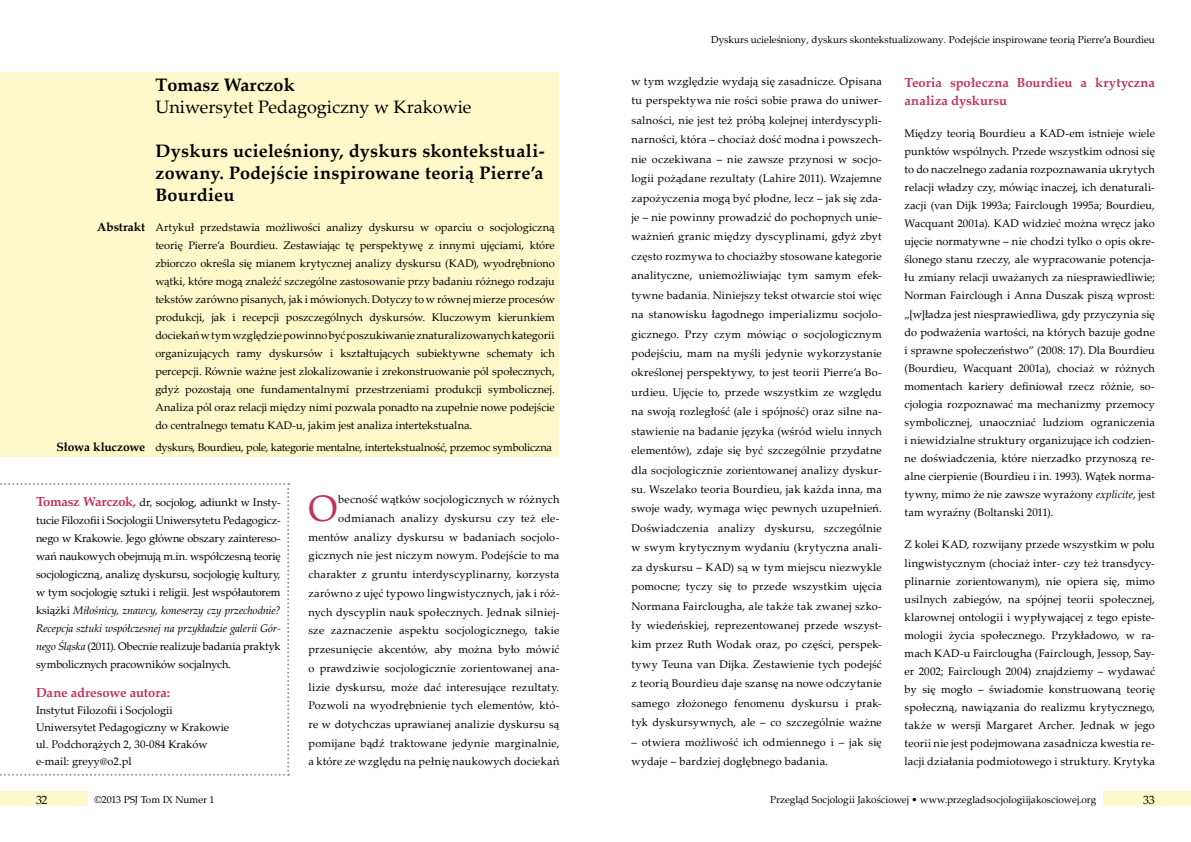
<style>
.page{position:relative;width:1191px;height:842px;background:#fff}
.page>*{position:absolute;margin:0;border:0;box-sizing:border-box;transform-origin:0 0}
.t1{font:36.9px "Palatino Linotype";color:#bf335f}
.t2{font:700 18px/22px "Palatino Linotype";letter-spacing:.01em;color:#000;text-align:justify}
.t3{font:18px "Palatino Linotype";color:#000}
.t4{font:700 13px/18.1px "Palatino Linotype";color:#bf335f}
.t5{font:700 12px "Palatino Linotype";letter-spacing:-.01em;color:#000}
.t6{font:12px "Palatino Linotype";color:#000}
.t7{font:11px/19.4px "Palatino Linotype";letter-spacing:.01em;color:#000;text-align:justify}
.t8{font:11px "Palatino Linotype";letter-spacing:-.025em;color:#000}
.t9{font:10px "Palatino Linotype";color:#000}
.s1{font-weight:700;font-size:13px;color:#bf335f}
.s2{font-style:italic}
</style>
<div class="page">
<div style="left:0;top:791px;width:87px;height:15px;background:#fdf9ca"></div>
<div style="left:1103px;top:791px;width:88px;height:15px;background:#fdf9ca"></div>
<div style="left:0;top:73px;width:559px;height:384px;background:#fdf9ca"></div>
<svg style="left:0;top:483px;width:289px;height:293px"></svg>
<p class="t5" style="left:97px;top:218px;width:50px">Abstrakt</p>
<p class="t5" style="left:56px;top:438px;width:90px">Słowa kluczowe</p>
<h2 class="t2" style="left:155px;top:73px;width:141px">Tomasz Warczok</h2>
<h2 class="t3" style="left:155px;top:94px;width:318px">Uniwersytet Pedagogiczny w Krakowie</h2>
<h2 class="t2" style="left:155px;top:139px;width:391px">Dyskurs ucieleśniony, dyskurs skontekstuali&shy;zowany. Podejście inspirowane teorią Pierre’a Bourdieu</h2>
<p class="t7" style="left:155px;top:218px;width:401px;line-height:18px">Artykuł przedstawia możliwości analizy dyskursu w oparciu o socjologiczną teorię Pierre’a Bourdieu. Zestawiając tę perspektywę z innymi ujęciami, które zbiorczo określa się mianem krytycznej analizy dyskursu (KAD), wyodrębniono wątki, które mogą znaleźć szczególne zastosowanie przy badaniu różnego rodzaju tekstów zarówno pisanych, jak i mówionych. Dotyczy to w równej mierze procesów produkcji, jak i recepcji poszczególnych dyskursów. Kluczowym kierunkiem dociekań w tym względzie powinno być poszukiwanie znaturalizowanych kategorii organizujących ramy dyskursów i kształtujących subiektywne schematy ich percepcji. Równie ważne jest zlokalizowanie i zrekonstruowanie pól społecznych, gdyż pozostają one fundamentalnymi przestrzeniami produkcji symbolicznej.<br>Analiza pól oraz relacji między nimi pozwala ponadto na zupełnie nowe podejście do centralnego tematu KAD-u, jakim jest analiza intertekstualna.</p>
<p class="t8" style="left:155px;top:439px;width:398px">dyskurs, Bourdieu, pole, kategorie mentalne, intertekstualność, przemoc symboliczna</p>
<p class="t7" style="left:36px;top:493px;width:246px;line-height:18px"><span class="s1">Tomasz Warczok,</span> dr, socjolog, adiunkt w Insty&shy;tucie Filozofii i Socjologii Uniwersytetu Pedagogicz&shy;nego w Krakowie. Jego główne obszary zaintereso&shy;wań naukowych obejmują m.in. współczesną teorię socjologiczną, analizę dyskursu, socjologię kultury, w tym socjologię sztuki i religii. Jest współautorem książki <span class="s2">Miłośnicy, znawcy, koneserzy czy przechodnie?<br>Recepcja sztuki współczesnej na przykładzie galerii Gór&shy;nego Śląska</span> (2011)<span class="s2">.</span> Obecnie realizuje badania praktyk symbolicznych pracowników socjalnych.</p>
<p class="t4" style="left:36px;top:683px;width:136px">Dane adresowe autora:</p>
<p class="t7" style="left:36px;top:702px;width:195px;line-height:17px;text-align:left">Instytut Filozofii i Socjologii<br>Uniwersytet Pedagogiczny w Krakowie ul. Podchorążych 2, 30-084 Kraków e-mail: greyy@o2.pl</p>
<h1 class="t1" style="left:308px;top:482px;width:30px">O</h1>
<p class="t7" style="left:308px;top:489px;width:252px;line-height:18.7px;text-align:right">becność wątków socjologicznych w różnych odmianach analizy dyskursu czy też ele&shy;mentów analizy dyskursu w badaniach socjolo&shy;gicznych nie jest niczym nowym. Podejście to ma charakter z gruntu interdyscyplinarny, korzysta zarówno z ujęć typowo lingwistycznych, jak i róż&shy;nych dyscyplin nauk społecznych. Jednak silniej&shy;sze zaznaczenie aspektu socjologicznego, takie przesunięcie akcentów, aby można było mówić o prawdziwie socjologicznie zorientowanej ana&shy;lizie dyskursu, może dać interesujące rezultaty.<br>Pozwoli na wyodrębnienie tych elementów, któ&shy;re w dotychczas uprawianej analizie dyskursu są pomijane bądź traktowane jedynie marginalnie, a które ze względu na pełnię naukowych dociekań</p>
<p class="t9" style="left:711px;top:33px;width:445px">Dyskurs ucieleśniony, dyskurs skontekstualizowany. Podejście inspirowane teorią Pierre’a Bourdieu</p>
<p class="t7" style="left:631px;top:71px;width:252px">w tym względzie wydają się zasadnicze. Opisana tu perspektywa nie rości sobie prawa do uniwer&shy;salności, nie jest też próbą kolejnej interdyscypli&shy;narności, która ‒ chociaż dość modna i powszech&shy;nie oczekiwana ‒ nie zawsze przynosi w socjo&shy;logii pożądane rezultaty (Lahire 2011). Wzajemne zapożyczenia mogą być płodne, lecz ‒ jak się zda&shy;je ‒ nie powinny prowadzić do pochopnych unie&shy;ważnień granic między dyscyplinami, gdyż zbyt często rozmywa to chociażby stosowane kategorie analityczne, uniemożliwiając tym samym efek&shy;tywne badania. Niniejszy tekst otwarcie stoi więc na stanowisku łagodnego imperializmu socjolo&shy;gicznego. Przy czym mówiąc o socjologicznym podejściu, mam na myśli jedynie wykorzystanie określonej perspektywy, to jest teorii Pierre’a Bo&shy;urdieu. Ujęcie to, przede wszystkim ze względu na swoją rozległość (ale i spójność) oraz silne na&shy;stawienie na badanie języka (wśród wielu innych elementów), zdaje się być szczególnie przydatne dla socjologicznie zorientowanej analizy dyskur&shy;su. Wszelako teoria Bourdieu, jak każda inna, ma swoje wady, wymaga więc pewnych uzupełnień.<br>Doświadczenia analizy dyskursu, szczególnie w swym krytycznym wydaniu (krytyczna anali&shy;za dyskursu – KAD) są w tym miejscu niezwykle pomocne; tyczy się to przede wszystkim ujęcia Normana Fairclougha, ale także tak zwanej szko&shy;ły wiedeńskiej, reprezentowanej przede wszyst&shy;kim przez Ruth Wodak oraz, po części, perspek&shy;tywy Teuna van Dijka. Zestawienie tych podejść z teorią Bourdieu daje szansę na nowe odczytanie samego złożonego fenomenu dyskursu i prak&shy;tyk dyskursywnych, ale ‒ co szczególnie ważne ‒ otwiera możliwość ich odmiennego i – jak się wydaje – bardziej dogłębnego badania.</p>
<p class="t4" style="left:904px;top:73px;width:252px">Teoria społeczna Bourdieu a krytyczna analiza dyskursu</p>
<p class="t7" style="left:904px;top:124px;width:252px;line-height:18.1px">Między teorią Bourdieu a KAD-em istnieje wiele punktów wspólnych. Przede wszystkim odnosi się to do naczelnego zadania rozpoznawania ukrytych relacji władzy czy, mówiąc inaczej, ich denaturali&shy;zacji (van Dijk 1993a; Fairclough 1995a; Bourdieu, Wacquant 2001a). KAD widzieć można wręcz jako ujęcie normatywne – nie chodzi tylko o opis okre&shy;ślonego stanu rzeczy, ale wypracowanie potencja&shy;łu zmiany relacji uważanych za niesprawiedliwie; Norman Fairclough i Anna Duszak piszą wprost: „[w]ładza jest niesprawiedliwa, gdy przyczynia się do podważenia wartości, na których bazuje godne i sprawne społeczeństwo” (2008: 17). Dla Bourdieu (Bourdieu, Wacquant 2001a), chociaż w różnych momentach kariery definiował rzecz różnie, so&shy;cjologia rozpoznawać ma mechanizmy przemocy symbolicznej, unaoczniać ludziom ograniczenia i niewidzialne struktury organizujące ich codzien&shy;ne doświadczenia, które nierzadko przynoszą re&shy;alne cierpienie (Bourdieu i in. 1993). Wątek norma&shy;tywny, mimo że nie zawsze wyrażony <span class="s2">explicite</span>, jest tam wyraźny (Boltanski 2011).</p>
<p class="t7" style="left:904px;top:535px;width:252px;line-height:18.1px">Z kolei KAD, rozwijany przede wszystkim w polu lingwistycznym (chociaż inter- czy też transdycy&shy;plinarnie zorientowanym), nie opiera się, mimo usilnych zabiegów, na spójnej teorii społecznej, klarownej ontologii i wypływającej z tego episte&shy;mologii życia społecznego. Przykładowo, w ra&shy;mach KAD-u Fairclougha (Fairclough, Jessop, Say&shy;er 2002; Fairclough 2004) znajdziemy ‒ wydawać by się mogło ‒ świadomie konstruowaną teorię społeczną, nawiązania do realizmu krytycznego, także w wersji Margaret Archer. Jednak w jego teorii nie jest podejmowana zasadnicza kwestia re&shy;lacji działania podmiotowego i struktury. Krytyka</p>
<p class="t6" style="left:36px;top:791px;width:13px">32</p>
<p class="t9" style="left:94px;top:792px;width:122px">©2013 PSJ Tom IX Numer 1</p>
<p class="t9" style="left:770px;top:792px;width:328px">Przegląd Socjologii Jakościowej • www.przegladsocjologiijakosciowej.org</p>
<p class="t6" style="left:1143px;top:791px;width:13px">33</p>
</div>
